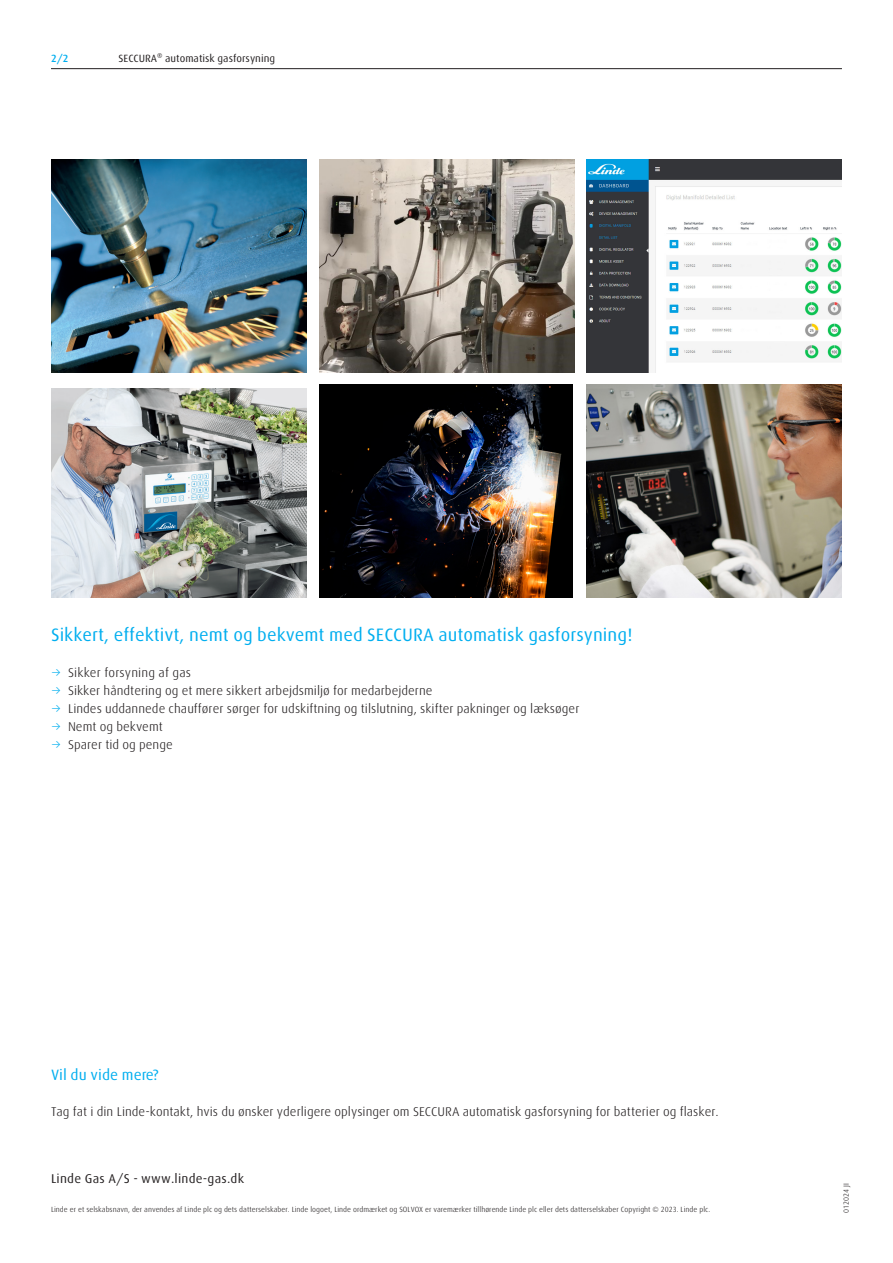
<style>
.page{position:relative;width:893px;height:1263px;background:#fff}
.page>*{position:absolute;margin:0;border:0;box-sizing:border-box;transform-origin:0 0}
._003_Subhead_Cyan{font:18px "Linde Dax Global";color:#00aeef}
.Copy_8_5_11_9{font:15px "Linde Dax Global";color:#00aeef}
.Copy_8_5_11_9-2{font:300 12.75px "Linde Dax Global";color:#231f20}
.Copy_8_5_11_9-3{font:12.75px "Linde Dax Global";letter-spacing:.015em;color:#231f20}
.t1{font:10.5px "Linde Dax Global";color:#231f20}
._006_Pagination_Blue{font:500 10.5px "Linde Dax Global";color:#00aeef}
.Copy_8_5_11_9-4{font:300 7.5px "Linde Dax Global";color:#231f20}
.LG_Drucknummer{font:300 7.5px "Linde Dax Global";color:#231f20}
.s1{color:#00aeef}
</style>
<div class="page">
<hr style="left:51px;top:68px;width:791px;height:1px;background:#231f20">
<img style="left:51px;top:159px;width:255px;height:213px">
<img style="left:319px;top:385px;width:254px;height:212px">
<img style="left:587px;top:385px;width:255px;height:212px">
<img style="left:51px;top:389px;width:255px;height:208px">
<img style="left:587px;top:159px;width:255px;height:213px">
<img style="left:319px;top:159px;width:255px;height:213px">
<p class="_006_Pagination_Blue" style="left:51px;top:52px;width:19px">2/2</p>
<p class="t1" style="left:118px;top:52px;width:158px">SECCURA® automatisk gasforsyning</p>
<p class="_003_Subhead_Cyan" style="left:51px;top:624px;width:583px">Sikkert, effektivt, nemt og bekvemt med SECCURA automatisk gasforsyning!</p>
<p class="Copy_8_5_11_9-2" style="left:51px;top:665px;width:142px"><span class="s1">→</span> Sikker forsyning af gas</p>
<p class="Copy_8_5_11_9-2" style="left:51px;top:683px;width:383px"><span class="s1">→</span> Sikker håndtering og et mere sikkert arbejdsmiljø for medarbejderne</p>
<p class="Copy_8_5_11_9-2" style="left:51px;top:701px;width:530px"><span class="s1">→</span> Lindes uddannede chauffører sørger for udskiftning og tilslutning, skifter pakninger og læksøger</p>
<p class="Copy_8_5_11_9-2" style="left:51px;top:719px;width:113px"><span class="s1">→</span> Nemt og bekvemt</p>
<p class="Copy_8_5_11_9-2" style="left:51px;top:737px;width:123px"><span class="s1">→</span> Sparer tid og penge</p>
<p class="Copy_8_5_11_9" style="left:51px;top:1066px;width:109px">Vil du vide mere?</p>
<p class="Copy_8_5_11_9-2" style="left:51px;top:1104px;width:669px">Tag fat i din Linde-kontakt, hvis du ønsker yderligere oplysinger om SECCURA automatisk gasforsyning for batterier og flasker.</p>
<p class="Copy_8_5_11_9-3" style="left:51px;top:1171px;width:195px">Linde Gas A/S - www.linde-gas.dk</p>
<p class="Copy_8_5_11_9-4" style="left:51px;top:1205px;width:661px">Linde er et selskabsnavn, der anvendes af Linde plc og dets datterselskaber. Linde logoet, Linde ordmærket og SOLVOX er varemærker tillhørende Linde plc eller dets datterselskaber Copyright © 2023. Linde plc.</p>
<p class="LG_Drucknummer" style="left:842px;top:1213px;width:31px;rotate:-90deg">012024 JI</p>
</div>
